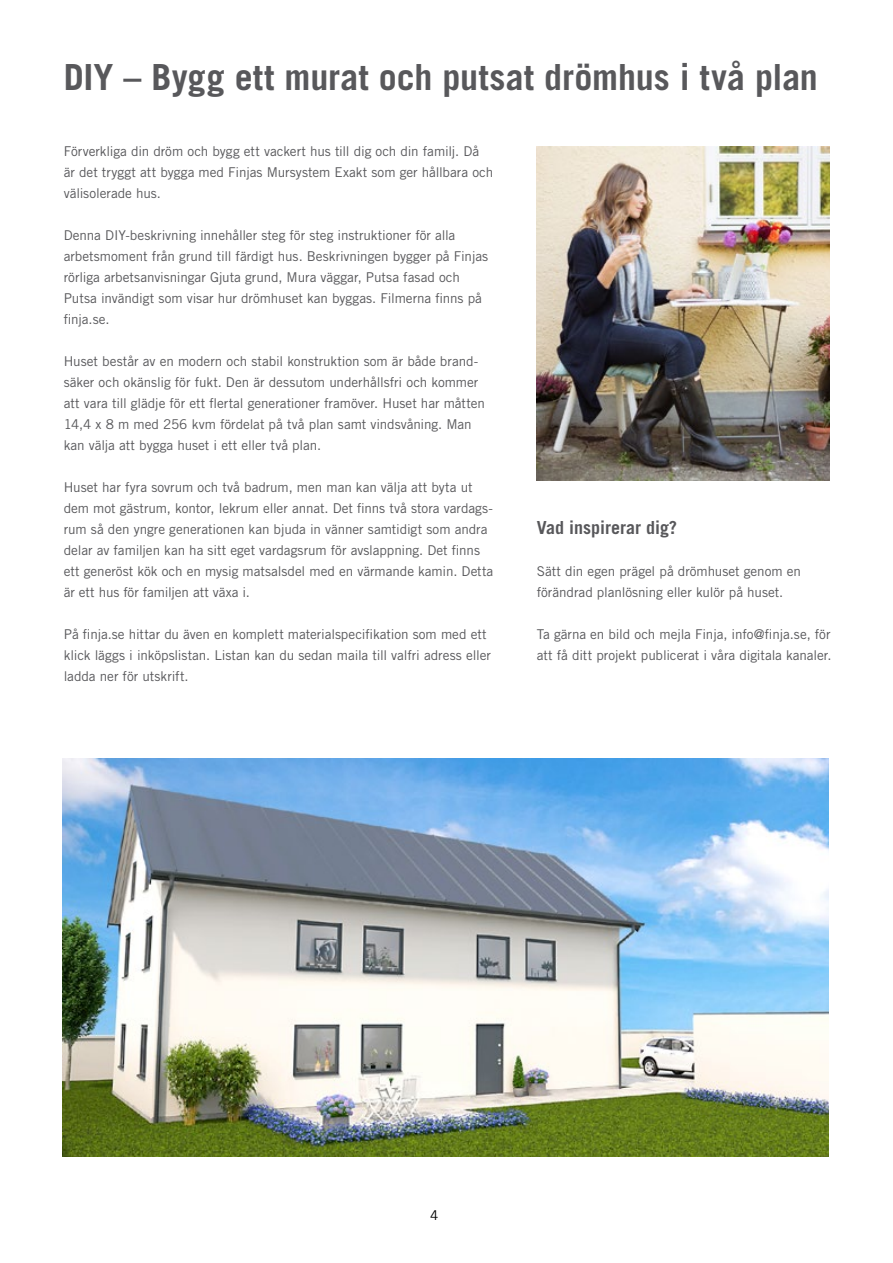
<style>
.page{position:relative;width:893px;height:1263px;background:#fff}
.page>*{position:absolute;margin:0;border:0;box-sizing:border-box;transform-origin:0 0}
.t1{font:700 36px "Trade Gothic LT Std";letter-spacing:.005em;color:#58585b}
.t2{font:700 18px "Trade Gothic LT Std";color:#58585b}
.t3{font:13.5px/21px "Trade Gothic LT Std";letter-spacing:-.005em;color:#58585b}
.t4{font:13.5px "Trade Gothic LT Std";color:#000}
</style>
<div class="page">
<img style="left:63px;top:758px;width:765px;height:399px">
<img style="left:537px;top:146px;width:292px;height:334px">
<h1 class="t1" style="left:64px;top:55px;width:756px">DIY – Bygg ett murat och putsat drömhus i två plan</h1>
<p class="t3" style="left:64px;top:140px;width:431px">Förverkliga din dröm och bygg ett vackert hus till dig och din familj. Då är det tryggt att bygga med Finjas Mursystem Exakt som ger hållbara och välisolerade hus.</p>
<p class="t3" style="left:64px;top:224px;width:426px">Denna DIY-beskrivning innehåller steg för steg instruktioner för alla arbetsmoment från grund till färdigt hus. Beskrivningen bygger på Finjas rörliga arbetsanvisningar Gjuta grund, Mura väggar, Putsa fasad och Putsa invändigt som visar hur drömhuset kan byggas. Filmerna finns på finja.se.</p>
<p class="t3" style="left:64px;top:350px;width:423px">Huset består av en modern och stabil konstruktion som är både brand&shy;säker och okänslig för fukt. Den är dessutom underhållsfri och kommer att vara till glädje för ett flertal generationer framöver. Huset har måtten 14,4 x 8 m med 256 kvm fördelat på två plan samt vindsvåning. Man kan välja att bygga huset i ett eller två plan.</p>
<p class="t3" style="left:64px;top:476px;width:431px">Huset har fyra sovrum och två badrum, men man kan välja att byta ut dem mot gästrum, kontor, lekrum eller annat. Det finns två stora vardags&shy;rum så den yngre generationen kan bjuda in vänner samtidigt som andra delar av familjen kan ha sitt eget vardagsrum för avslappning. Det finns ett generöst kök och en mysig matsalsdel med en värmande kamin. Detta är ett hus för familjen att växa i.</p>
<p class="t3" style="left:64px;top:623px;width:429px">På finja.se hittar du även en komplett materialspecifikation som med ett klick läggs i inköpslistan. Listan kan du sedan maila till valfri adress eller ladda ner för utskrift.</p>
<h2 class="t2" style="left:537px;top:517px;width:142px">Vad inspirerar dig?</h2>
<p class="t3" style="left:537px;top:561px;width:266px">Sätt din egen prägel på drömhuset genom en förändrad planlösning eller kulör på huset.</p>
<p class="t3" style="left:537px;top:624px;width:296px">Ta gärna en bild och mejla Finja, info@finja.se, för att få ditt projekt publicerat i våra digitala kanaler.</p>
<p class="t4" style="left:430px;top:1206px;width:10px">4</p>
</div>
